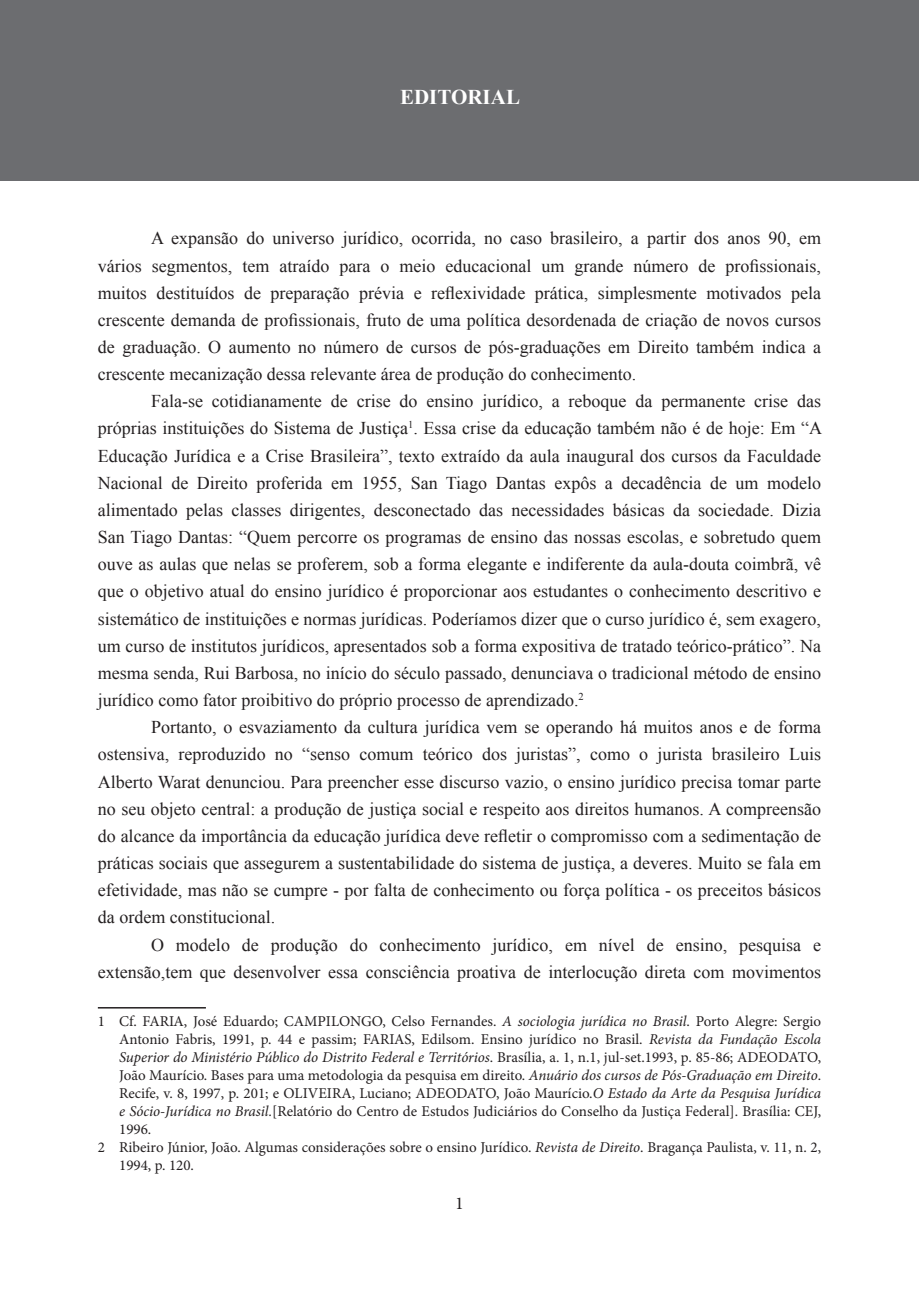
<style>
.page{position:relative;width:919px;height:1289px;background:#fff}
.page>*{position:absolute;margin:0;border:0;box-sizing:border-box;transform-origin:0 0}
.prima_entrada{font:700 21px "Times New Roman";color:#fff}
.prima_corpo{font:18px/27.2px "Times New Roman";color:#231f20;text-align:justify}
.t1{font:18px "Minion Pro";color:#231f20}
.prima_rodape{font:15px/18px "Minion Pro";color:#231f20;text-align:justify}
.s1{font-style:italic}
</style>
<div class="page">
<hr style="left:98px;top:1007px;width:108px;height:1px;background:#231f20">
<div style="left:0;top:0;width:918px;height:181px;background:#6c6d70"></div>
<p class="prima_entrada" style="left:400px;top:82px;width:121px">EDITORIAL</p>
<p class="prima_corpo" style="left:98px;top:224px;width:724px;text-indent:53px">A expansão do universo jurídico, ocorrida, no caso brasileiro, a partir dos anos 90, em vários segmentos, tem atraído para o meio educacional um grande número de profissionais, muitos destituídos de preparação prévia e reflexividade prática, simplesmente motivados pela crescente demanda de profissionais, fruto de uma política desordenada de criação de novos cursos de graduação. O aumento no número de cursos de pós-graduações em Direito também indica a crescente mecanização dessa relevante área de produção do conhecimento.</p>
<p class="prima_corpo" style="left:98px;top:387px;width:725px;text-indent:53px">Fala-se cotidianamente de crise do ensino jurídico, a reboque da permanente crise das próprias instituições do Sistema de Justiça<sup>1</sup>. Essa crise da educação também não é de hoje: Em “A Educação Jurídica e a Crise Brasileira”, texto extraído da aula inaugural dos cursos da Faculdade Nacional de Direito proferida em 1955, San Tiago Dantas expôs a decadência de um modelo alimentado pelas classes dirigentes, desconectado das necessidades básicas da sociedade. Dizia San Tiago Dantas: “Quem percorre os programas de ensino das nossas escolas, e sobretudo quem ouve as aulas que nelas se proferem, sob a forma elegante e indiferente da aula-douta coimbrã, vê que o objetivo atual do ensino jurídico é proporcionar aos estudantes o conhecimento descritivo e sistemático de instituições e normas jurídicas. Poderíamos dizer que o curso jurídico é, sem exagero, um curso de institutos jurídicos, apresentados sob a forma expositiva de tratado teórico-prático”. Na mesma senda, Rui Barbosa, no início do século passado, denunciava o tradicional método de ensino jurídico como fator proibitivo do próprio processo de aprendizado.<sup>2</sup></p>
<p class="prima_corpo" style="left:98px;top:713px;width:724px;text-indent:53px">Portanto, o esvaziamento da cultura jurídica vem se operando há muitos anos e de forma ostensiva, reproduzido no “senso comum teórico dos juristas”, como o jurista brasileiro Luis Alberto Warat denunciou. Para preencher esse discurso vazio, o ensino jurídico precisa tomar parte no seu objeto central: a produção de justiça social e respeito aos direitos humanos. A compreensão do alcance da importância da educação jurídica deve refletir o compromisso com a sedimentação de práticas sociais que assegurem a sustentabilidade do sistema de justiça, a deveres. Muito se fala em efetividade, mas não se cumpre - por falta de conhecimento ou força política - os preceitos básicos da ordem constitucional.</p>
<p class="prima_corpo" style="left:98px;top:930px;width:724px;text-align:right">O modelo de produção do conhecimento jurídico, em nível de ensino, pesquisa e extensão,tem que desenvolver essa consciência proativa de interlocução direta com movimentos</p>
<p class="prima_rodape" style="left:119px;top:1012px;width:703px;text-indent:-21px">1 Cf. FARIA, José Eduardo; CAMPILONGO, Celso Fernandes. <span class="s1">A sociologia jurídica no Brasil</span>. Porto Alegre: Sergio Antonio Fabris, 1991, p. 44 e passim; FARIAS, Edilsom. Ensino jurídico no Brasil. <span class="s1">Revista da Fundação Escola Superior do Ministério Público do Distrito Federal e Territórios</span>. Brasília, a. 1, n.1, jul-set.1993, p. 85-86; ADEODATO, João Maurício. Bases para uma metodologia da pesquisa em direito. <span class="s1">Anuário dos cursos de Pós-Graduação em Direito</span>.<br>Recife, v. 8, 1997, p. 201; e OLIVEIRA, Luciano; ADEODATO, João Maurício.<span class="s1">O Estado da Arte da Pesquisa Jurídica e Sócio-Jurídica no Brasil.</span>[Relatório do Centro de Estudos Judiciários do Conselho da Justiça Federal]. Brasília: CEJ, 1996.</p>
<p class="prima_rodape" style="left:119px;top:1138px;width:703px;text-indent:-21px">2 Ribeiro Júnior, João. Algumas considerações sobre o ensino Jurídico. <span class="s1">Revista de Direito</span>. Bragança Paulista, v. 11, n. 2,<br>1994, p. 120.</p>
<p class="t1" style="left:455px;top:1191px;width:10px">1</p>
</div>
